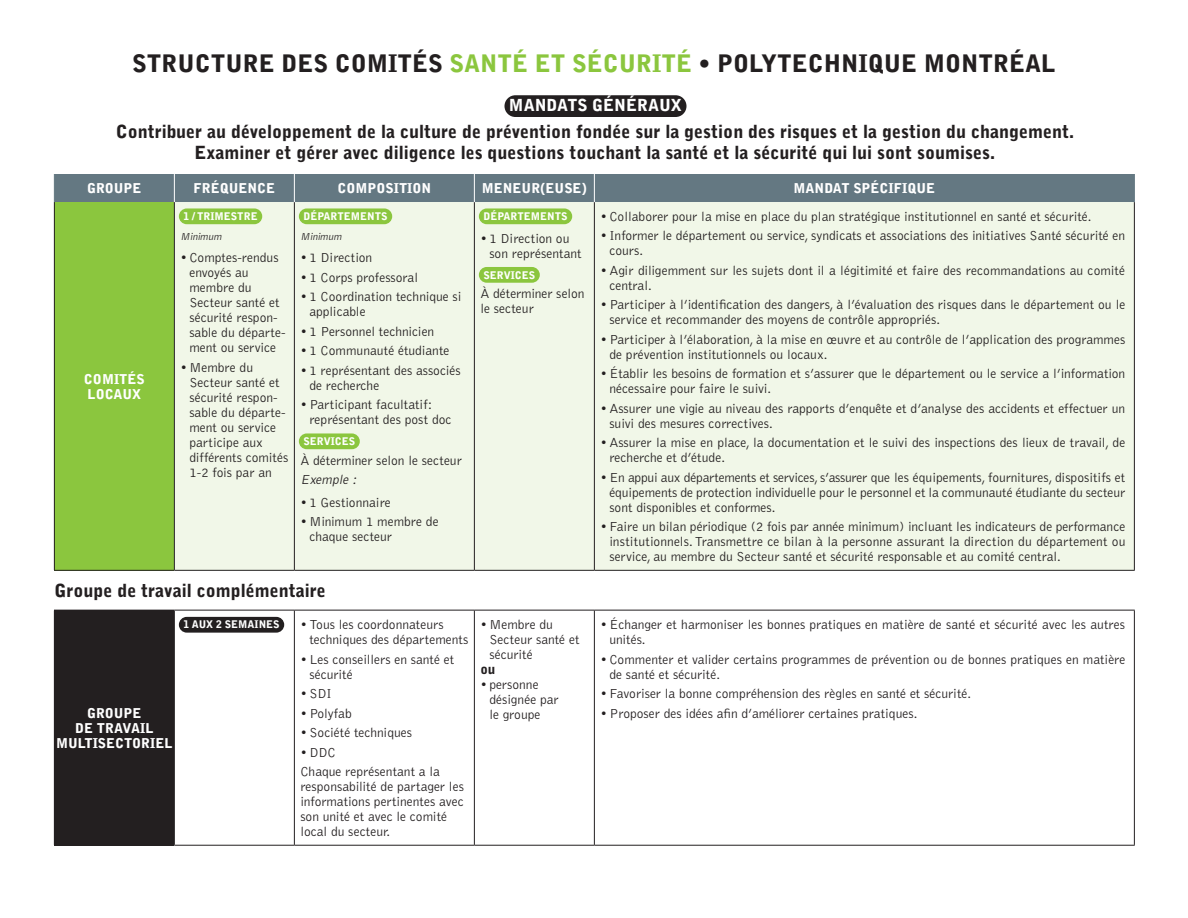
<style>
.page{position:relative;width:1188px;height:918px;background:#fff}
.page>*{position:absolute;margin:0;border:0;box-sizing:border-box;transform-origin:0 0}
.t1{font:900 24px "Bell Gothic Std";color:#231f20}
.t2{font:900 18px/21px "Bell Gothic Std";color:#231f20;text-align:center}
.t3{font:900 16.5px "Bell Gothic Std";color:#fff}
.t4{font:300 13.5px/15px "Bell Gothic Std";color:#231f20}
.t5{font:900 13.5px/15px "Bell Gothic Std";color:#fff}
.t6{font:italic 300 13.5px "Bell Gothic Std";color:#231f20}
.t7{font:900 13.5px "Bell Gothic Std";color:#231f20}
.t8{font:900 10.5px "Bell Gothic Std";color:#fff}
.t9{font:italic 300 10.5px "Bell Gothic Std";color:#231f20}
.s1{color:#8bc63e}
</style>
<div class="page">
<div style="left:504px;top:95px;width:183px;height:22px;background:#231f20;border-radius:11px"></div>
<div style="left:54px;top:202px;width:120px;height:368px;background:#8bc63e"></div>
<div style="left:175px;top:202px;width:959px;height:368px;background:#f1f7e8"></div>
<div style="left:54px;top:610px;width:120px;height:235px;background:#231f20"></div>
<hr style="left:294px;top:202px;width:1px;height:368px;background:#231f20">
<hr style="left:474px;top:202px;width:1px;height:368px;background:#231f20">
<hr style="left:594px;top:202px;width:1px;height:368px;background:#231f20">
<hr style="left:1134px;top:202px;width:1px;height:368px;background:#231f20">
<hr style="left:174px;top:570px;width:120px;height:1px;background:#231f20">
<hr style="left:294px;top:570px;width:180px;height:1px;background:#231f20">
<hr style="left:474px;top:570px;width:120px;height:1px;background:#231f20">
<hr style="left:594px;top:570px;width:541px;height:1px;background:#231f20">
<hr style="left:174px;top:610px;width:120px;height:1px;background:#231f20">
<hr style="left:294px;top:610px;width:180px;height:1px;background:#231f20">
<hr style="left:294px;top:610px;width:1px;height:235px;background:#231f20">
<hr style="left:474px;top:610px;width:120px;height:1px;background:#231f20">
<hr style="left:474px;top:610px;width:1px;height:235px;background:#231f20">
<hr style="left:594px;top:610px;width:541px;height:1px;background:#231f20">
<hr style="left:594px;top:610px;width:1px;height:235px;background:#231f20">
<hr style="left:1134px;top:610px;width:1px;height:235px;background:#231f20">
<hr style="left:174px;top:845px;width:120px;height:1px;background:#231f20">
<hr style="left:294px;top:845px;width:180px;height:1px;background:#231f20">
<hr style="left:474px;top:845px;width:120px;height:1px;background:#231f20">
<hr style="left:594px;top:845px;width:541px;height:1px;background:#231f20">
<hr style="left:54px;top:202px;width:1px;height:368px;background:#231f20">
<hr style="left:174px;top:202px;width:1px;height:368px;background:#231f20">
<hr style="left:54px;top:570px;width:120px;height:1px;background:#231f20">
<hr style="left:174px;top:610px;width:1px;height:235px;background:#231f20">
<hr style="left:54px;top:845px;width:120px;height:1px;background:#231f20">
<div style="left:54px;top:174px;width:1081px;height:28px;background:#647882"></div>
<div style="left:179px;top:208px;width:83px;height:16px;background:#8bc63e;border-radius:8px"></div>
<div style="left:299px;top:208px;width:93px;height:16px;background:#8bc63e;border-radius:8px"></div>
<div style="left:299px;top:433px;width:61px;height:16px;background:#8bc63e;border-radius:8px"></div>
<div style="left:479px;top:208px;width:93px;height:16px;background:#8bc63e;border-radius:8px"></div>
<div style="left:479px;top:267px;width:61px;height:16px;background:#8bc63e;border-radius:8px"></div>
<div style="left:179px;top:617px;width:105px;height:16px;background:#231f20;border-radius:8px"></div>
<h1 class="t1" style="left:132px;top:49px;width:925px">STRUCTURE DES COMITÉS <span class="s1">SANTÉ ET SÉCURITÉ</span> • POLYTECHNIQUE MONTRÉAL</h1>
<p class="t3" style="left:509px;top:96px;width:175px">MANDATS GÉNÉRAUX</p>
<h2 class="t2" style="left:116px;top:122px;width:960px">Contribuer au développement de la culture de prévention fondée sur la gestion des risques et la gestion du changement.<br>Examiner et gérer avec diligence les questions touchant la santé et la sécurité qui lui sont soumises.</h2>
<p class="t5" style="left:87px;top:181px;width:56px">GROUPE</p>
<p class="t5" style="left:193px;top:181px;width:83px">FRÉQUENCE</p>
<p class="t5" style="left:337px;top:181px;width:95px">COMPOSITION</p>
<p class="t5" style="left:482px;top:181px;width:107px">MENEUR(EUSE)</p>
<p class="t5" style="left:794px;top:181px;width:143px">MANDAT SPÉCIFIQUE</p>
<p class="t5" style="left:84px;top:371px;width:62px">COMITÉS<br>LOCAUX</p>
<p class="t8" style="left:183px;top:210px;width:76px">1 / TRIMESTRE</p>
<p class="t9" style="left:180px;top:231px;width:45px">Minimum</p>
<p class="t4" style="left:189px;top:250px;width:98px;text-indent:-9px">• Comptes-rendus envoyés au membre du<br>Secteur santé et sécurité respon&shy;sable du départe&shy;ment ou service</p>
<p class="t4" style="left:189px;top:360px;width:100px;text-indent:-9px">• Membre du<br>Secteur santé et sécurité respon&shy;sable du départe&shy;ment ou service participe aux différents comités<br>1-2 fois par an</p>
<p class="t8" style="left:303px;top:210px;width:86px">DÉPARTEMENTS</p>
<p class="t9" style="left:300px;top:231px;width:45px">Minimum</p>
<p class="t4" style="left:300px;top:250px;width:73px">• 1 Direction</p>
<p class="t4" style="left:300px;top:270px;width:119px">• 1 Corps professoral</p>
<p class="t4" style="left:309px;top:289px;width:154px;text-indent:-9px">• 1 Coordination technique si applicable</p>
<p class="t4" style="left:300px;top:324px;width:136px">• 1 Personnel technicien</p>
<p class="t4" style="left:300px;top:343px;width:151px">• 1 Communauté étudiante</p>
<p class="t4" style="left:309px;top:363px;width:153px;text-indent:-9px">• 1 représentant des associés de recherche</p>
<p class="t4" style="left:309px;top:397px;width:144px;text-indent:-9px">• Participant facultatif: représentant des post doc</p>
<p class="t8" style="left:303px;top:435px;width:53px">SERVICES</p>
<p class="t4" style="left:300px;top:453px;width:163px">À déterminer selon le secteur</p>
<p class="t6" style="left:300px;top:472px;width:61px">Exemple :</p>
<p class="t4" style="left:300px;top:495px;width:92px">• 1 Gestionnaire</p>
<p class="t4" style="left:309px;top:514px;width:131px;text-indent:-9px">• Minimum 1 membre de chaque secteur</p>
<p class="t8" style="left:483px;top:210px;width:86px">DÉPARTEMENTS</p>
<p class="t4" style="left:489px;top:231px;width:94px;text-indent:-9px">• 1 Direction ou son représentant</p>
<p class="t8" style="left:483px;top:269px;width:53px">SERVICES</p>
<p class="t4" style="left:480px;top:286px;width:106px">À déterminer selon le secteur</p>
<h2 class="t2" style="left:54px;top:580px;width:273px">Groupe de travail complémentaire</h2>
<p class="t5" style="left:56px;top:706px;width:118px;text-align:center">GROUPE<br>DE TRAVAIL<br>MULTISECTORIEL</p>
<p class="t8" style="left:183px;top:619px;width:98px">1 AUX 2 SEMAINES</p>
<p class="t4" style="left:309px;top:618px;width:161px;text-indent:-9px">• Tous les coordonnateurs techniques des départements</p>
<p class="t4" style="left:309px;top:652px;width:146px;text-indent:-9px">• Les conseillers en santé et sécurité</p>
<p class="t4" style="left:300px;top:687px;width:33px">• SDI</p>
<p class="t4" style="left:300px;top:706px;width:53px">• Polyfab</p>
<p class="t4" style="left:300px;top:726px;width:113px">• Société techniques</p>
<p class="t4" style="left:300px;top:743px;width:141px;line-height:19.5px">• DDC<br>Chaque représentant a la</p>
<p class="t4" style="left:300px;top:780px;width:165px">responsabilité de partager les informations pertinentes avec son unité et avec le comité local du secteur.</p>
<p class="t4" style="left:489px;top:618px;width:92px;text-indent:-9px">• Membre du<br>Secteur santé et sécurité</p>
<p class="t7" style="left:480px;top:661px;width:17px">ou</p>
<p class="t4" style="left:489px;top:678px;width:71px;text-indent:-9px">• personne désignée par le groupe</p>
<p class="t4" style="left:600px;top:209px;width:493px">• Collaborer pour la mise en place du plan stratégique institutionnel en santé et sécurité.</p>
<p class="t4" style="left:609px;top:229px;width:518px;text-indent:-9px">• Informer le département ou service, syndicats et associations des initiatives Santé sécurité en cours.</p>
<p class="t4" style="left:609px;top:263px;width:517px;text-indent:-9px">• Agir diligemment sur les sujets dont il a légitimité et faire des recommandations au comité central.</p>
<p class="t4" style="left:609px;top:298px;width:518px;text-indent:-9px">• Participer à l’identification des dangers, à l’évaluation des risques dans le département ou le service et recommander des moyens de contrôle appropriés.</p>
<p class="t4" style="left:609px;top:332px;width:517px;text-indent:-9px">• Participer à l’élaboration, à la mise en œuvre et au contrôle de l’application des programmes de prévention institutionnels ou locaux.</p>
<p class="t4" style="left:609px;top:367px;width:518px;text-indent:-9px">• Établir les besoins de formation et s’assurer que le département ou le service a l’information nécessaire pour faire le suivi.</p>
<p class="t4" style="left:609px;top:401px;width:517px;text-indent:-9px">• Assurer une vigie au niveau des rapports d’enquête et d’analyse des accidents et effectuer un suivi des mesures correctives.</p>
<p class="t4" style="left:609px;top:436px;width:518px;text-indent:-9px">• Assurer la mise en place, la documentation et le suivi des inspections des lieux de travail, de recherche et d’étude.</p>
<p class="t4" style="left:609px;top:470px;width:518px;text-align:justify;text-indent:-9px">• En appui aux départements et services, s’assurer que les équipements, fournitures, dispositifs et équipements de protection individuelle pour le personnel et la communauté étudiante du secteur sont disponibles et conformes.</p>
<p class="t4" style="left:609px;top:520px;width:518px;text-align:justify;text-indent:-9px">• Faire un bilan périodique (2 fois par année minimum) incluant les indicateurs de performance institutionnels. Transmettre ce bilan à la personne assurant la direction du département ou service, au membre du Secteur santé et sécurité responsable et au comité central.</p>
<p class="t4" style="left:609px;top:618px;width:517px;text-indent:-9px">• Échanger et harmoniser les bonnes pratiques en matière de santé et sécurité avec les autres unités.</p>
<p class="t4" style="left:609px;top:652px;width:517px;text-indent:-9px">• Commenter et valider certains programmes de prévention ou de bonnes pratiques en matière de santé et sécurité.</p>
<p class="t4" style="left:600px;top:687px;width:372px">• Favoriser la bonne compréhension des règles en santé et sécurité.</p>
<p class="t4" style="left:600px;top:706px;width:319px">• Proposer des idées afin d’améliorer certaines pratiques.</p>
</div>
